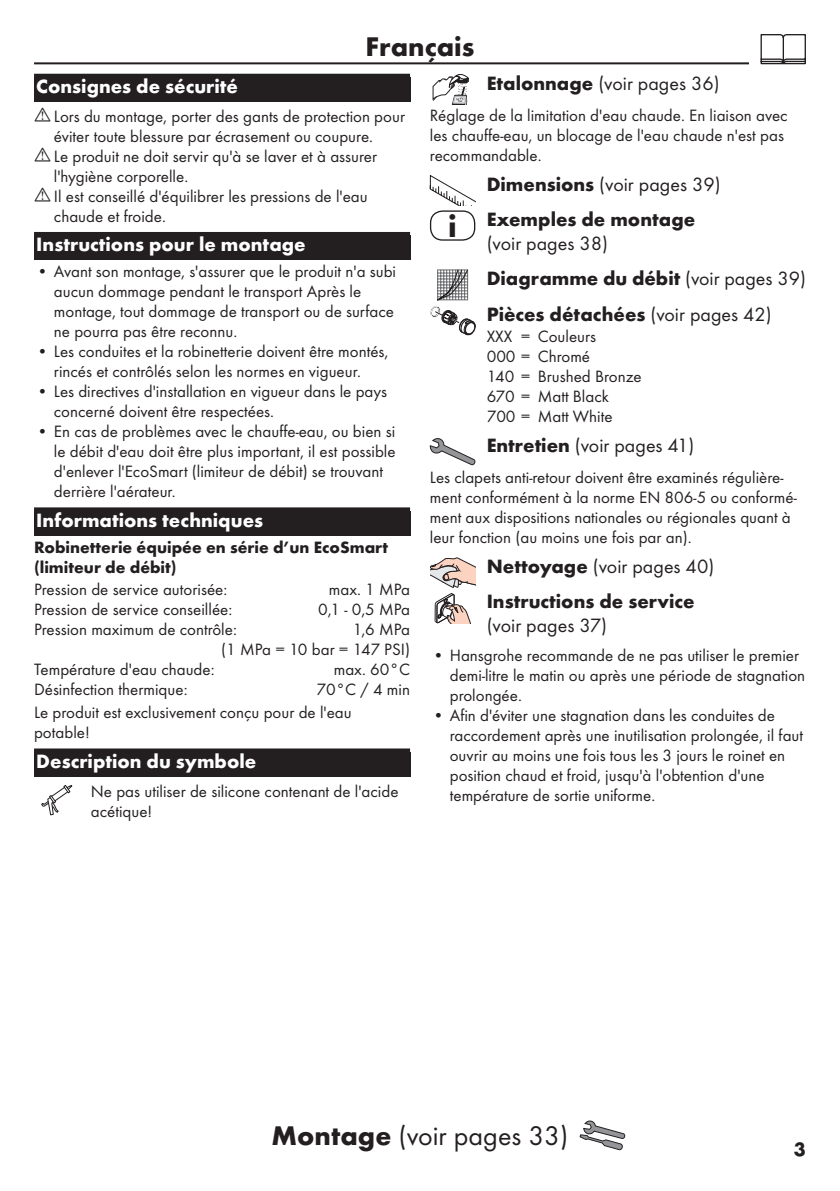
<style>
.page{position:relative;width:840px;height:1191px;background:#fff}
.page>*{position:absolute;margin:0;border:0;box-sizing:border-box;transform-origin:0 0}
.t1{font:700 32px "Futura TOT";color:#231f20}
.Montage_mit_Symbol_F{font:28px "Futura TOT Boo";color:#231f20}
.Sprache_Rahmenwechse{font:700 28px "Futura TOT";color:#231f20}
.Ueberschrift_Grafik{font:700 20px/24px "Futura TOT";color:#231f20}
.Ueberschrift_Grafik-2{font:20px "Futura TOT Boo";color:#231f20}
.Ueberschrift_FR{font:700 20px "Futura TOT";color:#fff}
.Ueberschrift_o_Absat{font:700 20px "Futura TOT";color:#231f20}
.Ueberschrift___FR{font:700 20px "Futura TOT";color:#fff}
.Normaltext_nach_Graf{font:17px/20px "Futura TOT Boo";color:#231f20}
.Techn__Daten_FR{font:17px/20px "Futura TOT Boo";color:#231f20;text-align:right}
.Farbe_FR{font:17px/20px "Futura TOT Boo";color:#231f20}
.Hinweis_FR{font:700 17px/20px "Futura TOT";color:#231f20}
.Normaltext_Grafik_FR{font:17px/20px "Futura TOT Boo";color:#231f20}
.Normaltext_FR{font:17px/20px "Futura TOT Boo";color:#231f20}
.s1{font-family:"Futura TOT";font-weight:700}
.s2{font-family:"Futura TOT Boo";font-weight:400}
</style>
<div class="page">
<hr style="left:34px;top:62px;width:771px;height:2px;background:#231f20">
<div style="left:748px;top:34px;width:68px;height:34px;background:#fff"></div>
<svg style="left:760px;top:34px;width:45px;height:30px"></svg>
<svg style="left:579px;top:1120px;width:45px;height:30px"></svg>
<div style="left:34px;top:74px;width:376px;height:28px;background:#231f20"></div>
<div style="left:34px;top:232px;width:376px;height:28px;background:#231f20"></div>
<div style="left:34px;top:507px;width:376px;height:28px;background:#231f20"></div>
<div style="left:34px;top:748px;width:376px;height:28px;background:#231f20"></div>
<svg style="left:41px;top:785px;width:32px;height:30px"></svg>
<svg style="left:432px;top:74px;width:36px;height:31px"></svg>
<svg style="left:429px;top:175px;width:46px;height:30px"></svg>
<div style="left:429px;top:210px;width:46px;height:31px;border:1px solid #231f20;border-radius:12px"></div>
<svg style="left:430px;top:270px;width:45px;height:65px"></svg>
<svg style="left:429px;top:438px;width:46px;height:27px"></svg>
<svg style="left:430px;top:557px;width:45px;height:66px"></svg>
<p class="Sprache_Rahmenwechse" style="left:365px;top:29px;width:110px">Français</p>
<p class="Ueberschrift___FR" style="left:36px;top:74px;width:203px">Consignes de sécurité</p>
<p class="Normaltext_nach_Graf" style="left:54px;top:106px;width:352px">Lors du montage, porter des gants de protection pour éviter toute blessure par écrasement ou coupure.</p>
<p class="Normaltext_nach_Graf" style="left:54px;top:146px;width:324px">Le produit ne doit servir qu'à se laver et à assurer l'hygiène corporelle.</p>
<p class="Normaltext_nach_Graf" style="left:54px;top:186px;width:315px">Il est conseillé d'équilibrer les pressions de l'eau chaude et froide.</p>
<p class="Ueberschrift_FR" style="left:36px;top:232px;width:271px">Instructions pour le montage</p>
<p class="Normaltext_nach_Graf" style="left:54px;top:261px;width:343px;text-indent:-17px">• Avant son montage, s'assurer que le produit n'a subi aucun dommage pendant le transport Après le montage, tout dommage de transport ou de surface ne pourra pas être reconnu.</p>
<p class="Normaltext_nach_Graf" style="left:54px;top:341px;width:336px;text-indent:-17px">• Les conduites et la robinetterie doivent être montés, rincés et contrôlés selon les normes en vigueur.</p>
<p class="Normaltext_nach_Graf" style="left:54px;top:381px;width:334px;text-indent:-17px">• Les directives d'installation en vigueur dans le pays concerné doivent être respectées.</p>
<p class="Normaltext_nach_Graf" style="left:54px;top:421px;width:343px;text-indent:-17px">• En cas de problèmes avec le chauffe-eau, ou bien si le débit d'eau doit être plus important, il est possible d'enlever l'EcoSmart (limiteur de débit) se trouvant derrière l'aérateur.</p>
<p class="Ueberschrift_FR" style="left:36px;top:508px;width:228px">Informations techniques</p>
<p class="Hinweis_FR" style="left:34px;top:536px;width:355px">Robinetterie équipée en série d’un EcoSmart (limiteur de débit)</p>
<p class="Techn__Daten_FR" style="left:34px;top:579px;width:195px">Pression de service autorisée:</p>
<p class="Techn__Daten_FR" style="left:329px;top:579px;width:83px">max. 1 MPa</p>
<p class="Techn__Daten_FR" style="left:34px;top:599px;width:199px">Pression de service conseillée:</p>
<p class="Techn__Daten_FR" style="left:318px;top:599px;width:93px">0,1 - 0,5 MPa</p>
<p class="Techn__Daten_FR" style="left:34px;top:619px;width:204px">Pression maximum de contrôle:</p>
<p class="Techn__Daten_FR" style="left:221px;top:619px;width:190px">1,6 MPa<br>(1 MPa = 10 bar = 147 PSI)</p>
<p class="Techn__Daten_FR" style="left:34px;top:659px;width:182px">Température d'eau chaude:</p>
<p class="Techn__Daten_FR" style="left:333px;top:659px;width:78px">max. 60°C</p>
<p class="Techn__Daten_FR" style="left:34px;top:679px;width:155px">Désinfection thermique:</p>
<p class="Techn__Daten_FR" style="left:316px;top:679px;width:95px">70°C / 4 min</p>
<p class="Normaltext_FR" style="left:34px;top:702px;width:319px">Le produit est exclusivement conçu pour de l'eau potable!</p>
<p class="Ueberschrift_FR" style="left:36px;top:749px;width:221px">Description du symbole</p>
<p class="Normaltext_Grafik_FR" style="left:91px;top:780px;width:309px">Ne pas utiliser de silicone contenant de l'acide acétique!</p>
<p class="Ueberschrift_Grafik-2" style="left:486px;top:71px;width:234px"><span class="s1">Etalonnage</span> (voir pages 36)</p>
<p class="Normaltext_nach_Graf" style="left:429px;top:105px;width:359px">Réglage de la limitation d'eau chaude. En liaison avec les chauffe-eau, un blocage de l'eau chaude n'est pas recommandable.</p>
<p class="Ueberschrift_Grafik-2" style="left:486px;top:172px;width:235px"><span class="s1">Dimensions</span> (voir pages 39)</p>
<p class="Ueberschrift_Grafik" style="left:486px;top:207px;width:210px">Exemples de montage <span class="s2">(voir pages 38)</span></p>
<p class="Ueberschrift_Grafik" style="left:486px;top:266px;width:320px">Diagramme du débit <span class="s2">(voir pages 39)</span></p>
<p class="Ueberschrift_o_Absat" style="left:486px;top:301px;width:286px">Pièces détachées <span class="s2">(voir pages 42)</span></p>
<p class="Farbe_FR" style="left:486px;top:326px;width:156px">XXX = Couleurs<br>000 = Chromé<br>140 = Brushed Bronze<br>670 = Matt Black<br>700 = Matt White</p>
<p class="Ueberschrift_Grafik-2" style="left:486px;top:433px;width:209px"><span class="s1">Entretien</span> (voir pages 41)</p>
<p class="Normaltext_nach_Graf" style="left:429px;top:467px;width:368px">Les clapets anti-retour doivent être examinés régulière&shy;ment conformément à la norme EN 806-5 ou conformé&shy;ment aux dispositions nationales ou régionales quant à leur fonction (au moins une fois par an).</p>
<p class="Ueberschrift_Grafik-2" style="left:486px;top:554px;width:229px"><span class="s1">Nettoyage</span> (voir pages 40)</p>
<p class="Ueberschrift_Grafik" style="left:486px;top:589px;width:209px">Instructions de service <span class="s2">(voir pages 37)</span></p>
<p class="Normaltext_nach_Graf" style="left:449px;top:645px;width:357px;text-indent:-17px">• Hansgrohe recommande de ne pas utiliser le premier demi-litre le matin ou après une période de stagnation prolongée.</p>
<p class="Normaltext_nach_Graf" style="left:449px;top:705px;width:355px;text-indent:-17px">• Afin d'éviter une stagnation dans les conduites de raccordement après une inutilisation prolongée, il faut ouvrir au moins une fois tous les 3 jours le roinet en position chaud et froid, jusqu'à l'obtention d'une température de sortie uniforme.</p>
<p class="t1" style="left:448px;top:207px;width:10px">i</p>
<p class="Montage_mit_Symbol_F" style="left:271px;top:1119px;width:298px"><span class="s1">Montage</span> (voir pages 33)</p>
<p class="Ueberschrift_Grafik" style="left:793px;top:1136px;width:13px">3</p>
</div>
